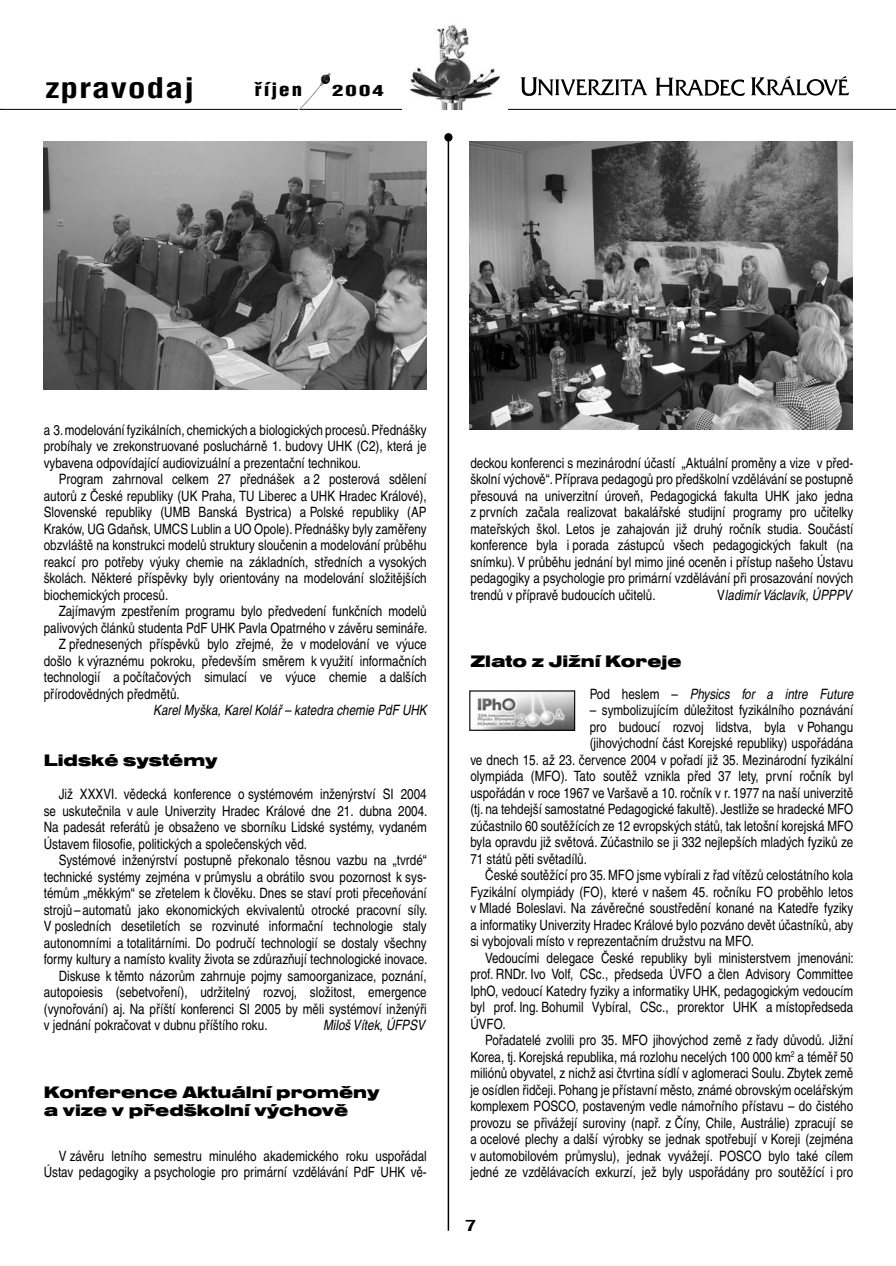
<style>
.page{position:relative;width:896px;height:1266px;background:#fff}
.page>*{position:absolute;margin:0;border:0;box-sizing:border-box;transform-origin:0 0}
.t1{font:700 condensed 27.75px "Helvetica CE";letter-spacing:.02em;color:#000;scale:1.3 1}
.t2{font:900 condensed 18px "Helvetica CE";letter-spacing:.1em;color:#000;scale:1.15 1}
.t3{font:900 expanded 17.25px/18px "Nimbus Sans DCE";color:#000}
.t4{font:900 condensed 15px "Helvetica CE";color:#000;scale:1.5 1}
.t5{font:700 condensed 15px "Helvetica CE";color:#000;scale:1.5 1}
.t6{font:condensed 14.25px/16.5px "Helvetica CE";color:#000;text-align:justify}
.t7{font:italic condensed 14.25px "Helvetica CE";color:#000}
.s1{font-style:normal}
.s2{font-weight:900;font-size:18px;color:#fff}
</style>
<div class="page">
<hr style="left:1px;top:109px;width:894px;height:1px;background:#000">
<svg style="left:520px;top:77px;width:127px;height:19px"></svg>
<svg style="left:655px;top:76px;width:194px;height:20px"></svg>
<img style="left:410px;top:25px;width:91px;height:84px">
<img style="left:297px;top:72px;width:34px;height:37px">
<hr style="left:447px;top:138px;width:2px;height:1092px;background:#000">
<div style="left:444px;top:133px;width:8px;height:8px;background:#000;border-radius:50%"></div>
<img style="left:44px;top:142px;width:382px;height:247px">
<img style="left:469px;top:142px;width:383px;height:287px">
<img style="left:477px;top:692px;width:96px;height:36px">
<h1 class="t1" style="left:46px;top:78px;width:116px">zpravodaj</h1>
<p class="t2" style="left:255px;top:84px;width:43px">říjen</p>
<p class="t4" style="left:332px;top:86px;width:36px">2004</p>
<p class="t6" style="left:44px;top:423px;width:384px">a 3. modelování fyzikálních, chemických a biologických procesů. Přednášky probíhaly ve zrekonstruované posluchárně 1. budovy UHK (C2), která je vybavena odpovídající audiovizuální a prezentační technikou.</p>
<p class="t6" style="left:44px;top:472px;width:384px;text-indent:15px">Program zahrnoval celkem 27 přednášek a 2 posterová sdělení autorů z České republiky (UK Praha, TU Liberec a UHK Hradec Králové), Slovenské republiky (UMB Banská Bystrica) a Polské republiky (AP Kraków, UG Gdaňsk, UMCS Lublin a UO Opole). Přednášky byly zaměřeny obzvláště na konstrukci modelů struktury sloučenin a modelování průběhu reakcí pro potřeby výuky chemie na základních, středních a vysokých školách. Některé příspěvky byly orientovány na modelování složitějších biochemických procesů.</p>
<p class="t6" style="left:59px;top:604px;width:369px">Zajímavým zpestřením programu bylo předvedení funkčních modelů</p>
<p class="t6" style="left:44px;top:621px;width:385px">palivových článků studenta PdF UHK Pavla Opatrného v závěru semináře.</p>
<p class="t6" style="left:59px;top:637px;width:369px">Z přednesených příspěvků bylo zřejmé, že v modelování ve výuce</p>
<p class="t6" style="left:44px;top:654px;width:384px">došlo k výraznému pokroku, především směrem k využití informačních</p>
<p class="t6" style="left:44px;top:670px;width:384px">technologií a počítačových simulací ve výuce chemie a dalších</p>
<p class="t6" style="left:44px;top:687px;width:137px">přírodovědných předmětů.</p>
<p class="t7" style="left:153px;top:705px;width:275px">Karel Myška, Karel Kolář – katedra chemie PdF UHK</p>
<p class="t3" style="left:44px;top:752px;width:175px">Lidské systémy</p>
<p class="t6" style="left:44px;top:787px;width:385px;text-indent:15px">Již XXXVI. vědecká konference o systémovém inženýrství SI 2004 se uskutečnila v aule Univerzity Hradec Králové dne 21. dubna 2004.<br>Na padesát referátů je obsaženo ve sborníku Lidské systémy, vydaném Ústavem filosofie, politických a společenských věd.</p>
<p class="t6" style="left:59px;top:853px;width:369px">Systémové inženýrství postupně překonalo těsnou vazbu na „tvrdé“</p>
<p class="t6" style="left:44px;top:870px;width:384px">technické systémy zejména v průmyslu a obrátilo svou pozornost k sys-</p>
<p class="t6" style="left:44px;top:886px;width:384px">témům „měkkým“ se zřetelem k člověku. Dnes se staví proti přece ňování</p>
<p class="t6" style="left:44px;top:903px;width:385px">strojů – automatů jako ekonomických ekvivalentů otrocké pracovní síly.</p>
<p class="t6" style="left:44px;top:919px;width:384px">V posledních desetiletích se rozvinuté informační technologie staly</p>
<p class="t6" style="left:44px;top:936px;width:384px">autonomními a totalitárními. Do područí technologií se dostaly všechny</p>
<p class="t6" style="left:44px;top:952px;width:385px">formy kultury a namísto kvality života se zdůrazňují technologické inovace.</p>
<p class="t6" style="left:59px;top:969px;width:369px">Diskuse k těmto názorům zahrnuje pojmy samoorganizace, poznání,</p>
<p class="t6" style="left:44px;top:985px;width:384px">autopoiesis (sebetvoření), udržitelný rozvoj, složitost, emergence</p>
<p class="t6" style="left:44px;top:1002px;width:384px">(vynořování) aj. Na příští konferenci SI 2005 by měli systémoví inženýři</p>
<p class="t6" style="left:44px;top:1018px;width:225px">v jednání pokračovat v dubnu příštího roku.</p>
<p class="t7" style="left:323px;top:1020px;width:103px">Miloš Vítek, ÚFPSV</p>
<p class="t3" style="left:44px;top:1083px;width:337px">Konference Aktuální proměny a vize v předškolní výchově</p>
<p class="t6" style="left:44px;top:1149px;width:384px;text-align:right">V závěru letního semestru minulého akademického roku uspořádal<br>Ústav pedagogiky a psychologie pro primární vzdělávání PdF UHK vě-</p>
<p class="t6" style="left:470px;top:456px;width:384px">deckou konferenci s mezinárodní účastí „Aktuální proměny a vize v před&shy;školní výchově“. Příprava pedagogů pro předškolní vzdělávání se postupně přesouvá na univerzitní úroveň, Pedagogická fakulta UHK jako jedna z prvních začala realizovat bakalářské studijní programy pro učitelky mateřských škol. Letos je zahajován již druhý ročník studia. Součástí konference byla i porada zástupců všech pedagogických fakult (na snímku). V průběhu jednání byl mimo jiné oceněn i přístup našeho Ústavu pedagogiky a psychologie pro primární vzdělávání při prosazování nových trendů v přípravě budoucích učitelů.</p>
<p class="t7" style="left:717px;top:589px;width:136px"><span class="s1">V</span>ladimír Václavík, ÚPPPV</p>
<p class="t3" style="left:470px;top:653px;width:213px">Zlato z Jižní Koreje</p>
<p class="t7" style="left:589px;top:688px;width:265px"><span class="s1">Pod heslem –</span> Physics for a intre Future</p>
<p class="t6" style="left:589px;top:703px;width:265px">– symbolizujícím důležitost fyzikálního poznávání</p>
<p class="t6" style="left:589px;top:720px;width:265px">pro budoucí rozvoj lidstva, byla v Pohangu</p>
<p class="t6" style="left:589px;top:736px;width:265px">(jihovýchodní část Korejské republiky) uspořádána</p>
<p class="t6" style="left:470px;top:753px;width:384px">ve dnech 15. až 23. července 2004 v pořadí již 35. Mezinárodní fyzikální</p>
<p class="t6" style="left:470px;top:769px;width:384px">olympiáda (MFO). Tato soutěž vznikla před 37 lety, první ročník byl</p>
<p class="t6" style="left:470px;top:786px;width:384px">uspořádán v roce 1967 ve Varšavě a 10. ročník v r. 1977 na naší univerzitě</p>
<p class="t6" style="left:470px;top:802px;width:384px">(tj. na tehdejší samostatné Pedagogické fakultě). Jestliže se hradecké MFO</p>
<p class="t6" style="left:470px;top:819px;width:384px">zúčastnilo 60 soutěžících ze 12 evropských států, tak letošní korejská MFO</p>
<p class="t6" style="left:470px;top:835px;width:384px">byla opravdu již světová. Zúčastnilo se ji 332 nejlepších mladých fyziků ze</p>
<p class="t6" style="left:470px;top:852px;width:118px">71 států pěti světadílů.</p>
<p class="t6" style="left:485px;top:868px;width:369px">České soutěžící pro 35. MFO jsme vybírali z řad vítězů celostátního kola</p>
<p class="t6" style="left:470px;top:885px;width:384px">Fyzikální olympiády (FO), které v našem 45. ročníku FO proběhlo letos</p>
<p class="t6" style="left:470px;top:901px;width:384px">v Mladé Boleslavi. Na závěrečné soustředění konané na Katedře fyziky</p>
<p class="t6" style="left:470px;top:918px;width:384px">a informatiky Univerzity Hradec Králové bylo pozváno devět účastníků, aby</p>
<p class="t6" style="left:470px;top:934px;width:285px">si vybojovali místo v reprezentačním družstvu na MFO.</p>
<p class="t6" style="left:485px;top:951px;width:370px">Vedoucími delegace České republiky byli ministerstvem jmenováni:</p>
<p class="t6" style="left:470px;top:967px;width:384px">prof. RNDr. Ivo Volf, CSc., předseda ÚVFO a člen Advisory Committee</p>
<p class="t6" style="left:470px;top:984px;width:384px">IphO, vedoucí Katedry fyziky a informatiky UHK, pedagogickým vedoucím</p>
<p class="t6" style="left:470px;top:1000px;width:384px">byl prof. Ing. Bohumil Vybíral, CSc., prorektor UHK a místopředseda</p>
<p class="t6" style="left:470px;top:1017px;width:37px">ÚVFO.</p>
<p class="t6" style="left:485px;top:1033px;width:369px">Pořadatelé zvolili pro 35. MFO jihovýchod země z řady důvodů. Jižní</p>
<p class="t6" style="left:470px;top:1050px;width:384px">Korea, tj. Korejská republika, má rozlohu necelých 100 000 km<sup>2</sup> a téměř 50</p>
<p class="t6" style="left:470px;top:1066px;width:384px">miliónů obyvatel, z nichž asi čtvrtina sídlí v aglomeraci Soulu. Zbytek země</p>
<p class="t6" style="left:470px;top:1083px;width:384px">je osídlen řidčeji. Pohang je přístavní město, známé obrovským ocelářským</p>
<p class="t6" style="left:470px;top:1099px;width:384px">komplexem POSCO, postaveným vedle námořního přístavu – do čistého</p>
<p class="t6" style="left:470px;top:1116px;width:384px">provozu se přivážejí suroviny (např. z Číny, Chile, Austrálie) zpracují se</p>
<p class="t6" style="left:470px;top:1132px;width:384px">a ocelové plechy a další výrobky se jednak spotřebují v Koreji (zejména</p>
<p class="t6" style="left:470px;top:1149px;width:384px">v automobilovém průmyslu), jednak vyvážejí. POSCO bylo také cílem</p>
<p class="t6" style="left:470px;top:1165px;width:384px">jedné ze vzdělávacích exkurzí, jež byly uspořádány pro soutěžící i pro</p>
<p class="t5" style="left:465px;top:1219px;width:20px">7<span class="s2">7</span></p>
</div>
